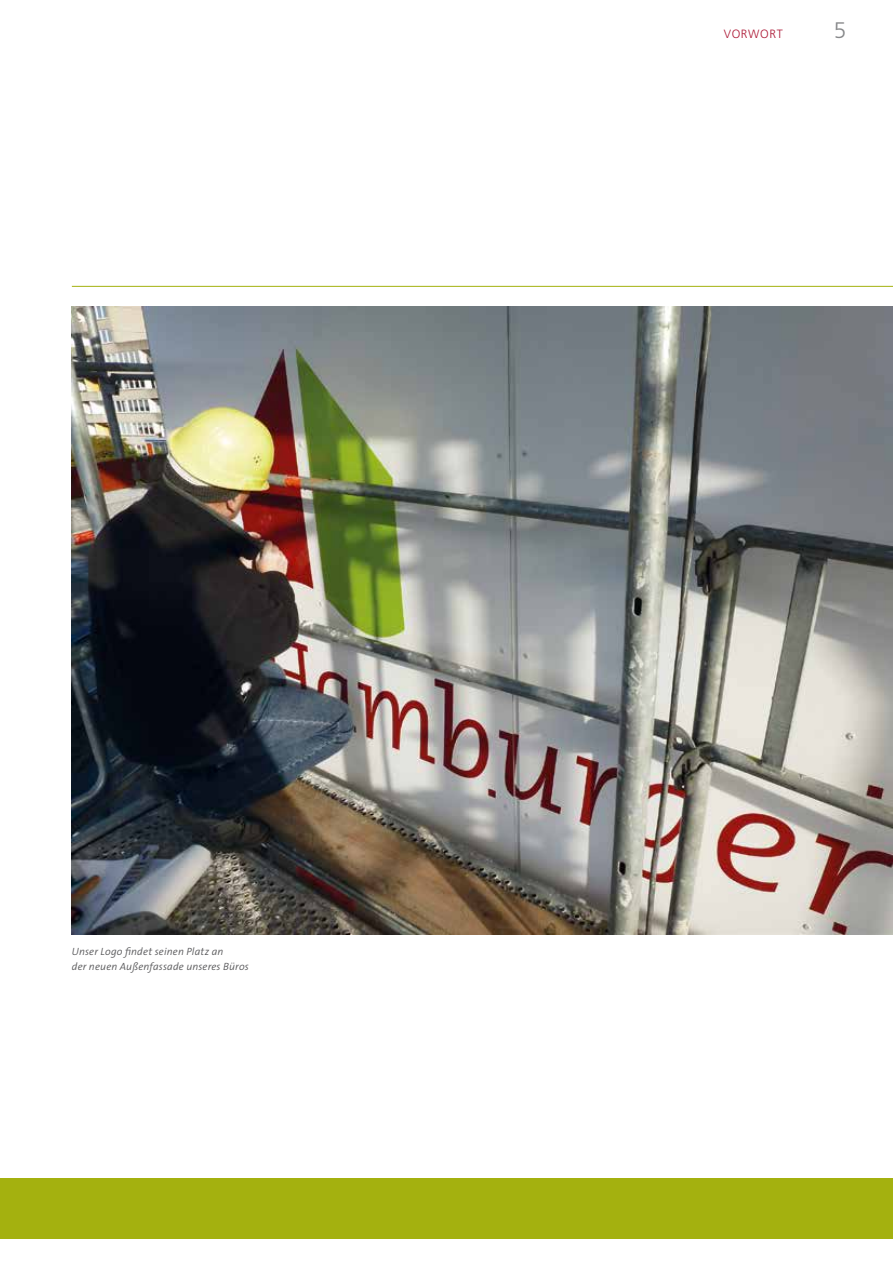
<style>
.page{position:relative;width:893px;height:1263px;background:#fff}
.page>*{position:absolute;margin:0;border:0;box-sizing:border-box;transform-origin:0 0}
.t1{font:300 22.5px "Frutiger";color:#87888a}
.t2{font:300 12px "Frutiger";letter-spacing:.05em;color:#ad1835}
.t3{font:italic 300 10.5px/15px "The Sans";letter-spacing:.015em;color:#58585a}
</style>
<div class="page">
<img style="left:72px;top:307px;width:821px;height:628px">
<div style="left:0;top:1178px;width:893px;height:60px;background:#a4b10f"></div>
<hr style="left:72px;top:286px;width:821px;height:1px;background:#a4b10f">
<p class="t3" style="left:72px;top:944px;width:178px">Unser Logo findet seinen Platz an<br>der neuen Außenfassade unseres Büros</p>
<p class="t2" style="left:724px;top:27px;width:61px">VORWORT</p>
<h1 class="t1" style="left:834px;top:18px;width:14px">5</h1>
</div>
